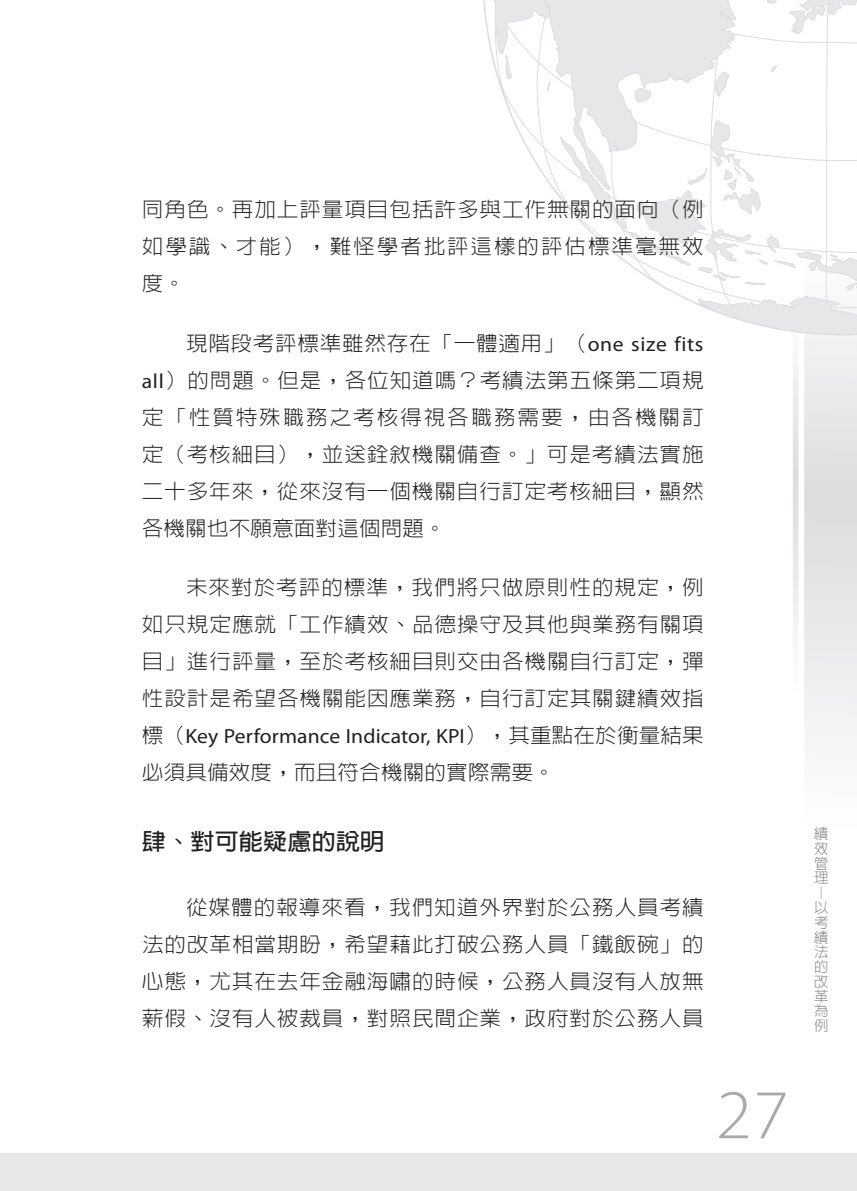
<style>
.page{position:relative;width:857px;height:1191px;background:#fff}
.page>*{position:absolute;margin:0;border:0;box-sizing:border-box;transform-origin:0 0}
.t1{font:300 70.4px "Myriad Pro";color:#a8a9ad;scale:1.05 1}
.t2{font:700 22.8px "Lin Gothic";letter-spacing:.01em;color:#231f20;scale:1.05 1}
.t3{font:300 20.6px/37px "Lin Gothic";letter-spacing:.04em;color:#231f20;text-align:justify;scale:1.05 1}
.t4{font:20.6px "Myriad Pro";letter-spacing:.005em;color:#231f20;scale:1.05 1}
.t5{font:300 20.6px "Lin Gothic";letter-spacing:.005em;color:#231f20;scale:1.05 1}
.t6{font:300 14.4px/14.8px "Lin Gothic";color:#808285;text-align:justify}
.s1{font-family:"Myriad Pro";font-weight:400}
.s2{font-family:"Lin Gothic";font-weight:300}
</style>
<div class="page">
<svg style="left:554px;top:191px;width:302px;height:550px"></svg>
<svg style="left:487px;top:0;width:369px;height:191px"></svg>
<div style="left:0;top:1153px;width:856px;height:38px;background:#e6e7e9"></div>
<p class="t3" style="left:142px;top:191px;width:536px">同角色。再加上評量項目包括許多與工作無關的面向（例如學識、才能），難怪學者批評這樣的評估標準毫無效度。</p>
<p class="t3" style="left:142px;top:324px;width:536px;text-indent:44px">現階段考評標準雖然存在「一體適用」（<span class="s1">one size fits all</span>）的問題。但是，各位知道嗎？考績法第五條第二項規定「性質特殊職務之考核得視各職務需要，由各機關訂定（考核細目），並送銓敘機關備查。」可是考績法實施二十多年來，從來沒有一個機關自行訂定考核細目，顯然各機關也不願意面對這個問題。</p>
<p class="t3" style="left:142px;top:569px;width:536px;text-indent:44px">未來對於考評的標準，我們將只做原則性的規定，例如只規定應就「工作績效、品德操守及其他與業務有關項目」進行評量，至於考核細目則交由各機關自行訂定，彈性設計是希望各機關能因應業務，自行訂定其關鍵績效指</p>
<p class="t4" style="left:142px;top:724px;width:536px"><span class="s2">標（</span>Key Performance Indicator, KPI<span class="s2">），其重點在於衡量結果</span></p>
<p class="t5" style="left:142px;top:762px;width:394px">必須具備效度，而且符合機關的實際需要。</p>
<p class="t2" style="left:142px;top:829px;width:232px">肆、對可能疑慮的說明</p>
<p class="t3" style="left:142px;top:888px;width:536px;text-indent:44px">從媒體的報導來看，我們知道外界對於公務人員考績法的改革相當期盼，希望藉此打破公務人員「鐵飯碗」的心態，尤其在去年金融海嘯的時候，公務人員沒有人放無薪假、沒有人被裁員，對照民間企業，政府對於公務人員</p>
<h1 class="t1" style="left:715px;top:1072px;width:71px">27</h1>
<p class="t6" style="left:813px;top:826px;width:15px">績效管理</p>
<p class="t6" style="left:813px;top:900px;width:15px">以考績法的改革為例</p>
</div>
